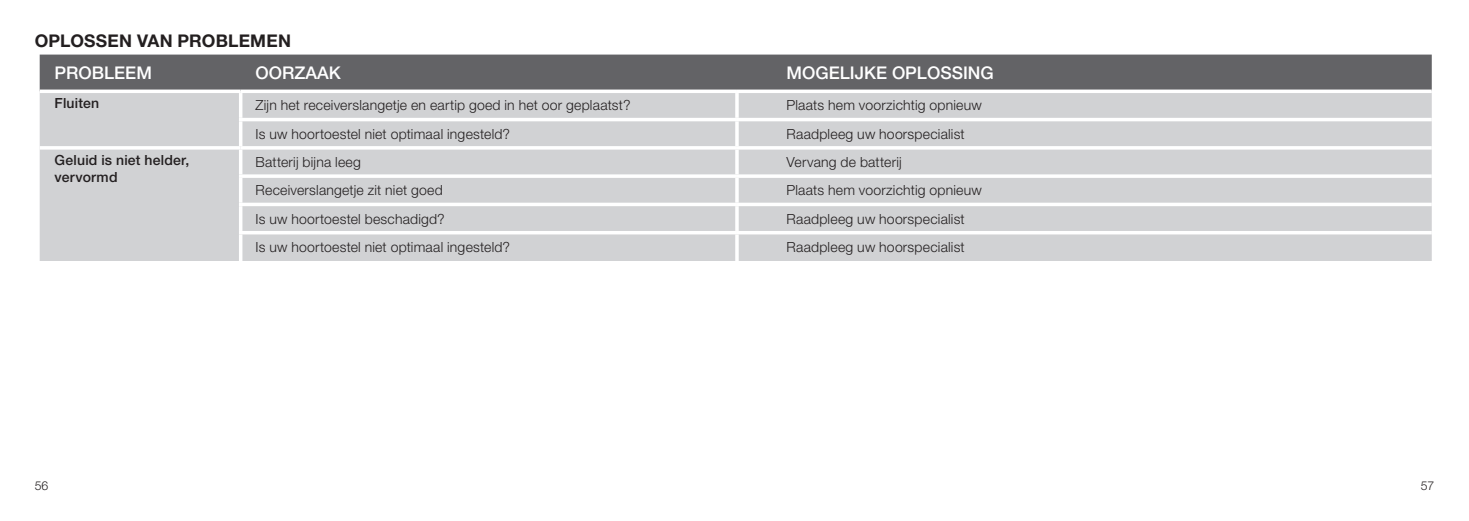
<style>
.page{position:relative;width:1469px;height:521px;background:#fff}
.page>*{position:absolute;margin:0;border:0;box-sizing:border-box;transform-origin:0 0}
.Table_headline{font:500 17.5px "Helvetica Neue LT Pro";color:#fff}
.Body_headline_copy{font:700 17.5px "Helvetica Neue LT Pro";letter-spacing:.01em;color:#231f20}
.Table_left{font:300 14px "Helvetica Neue LT Pro";letter-spacing:.015em;color:#231f20}
.Table_left_bold{font:500 14px/16.8px "Helvetica Neue LT Pro";letter-spacing:.015em;color:#231f20}
.t1{font:300 12.25px "Helvetica Neue LT Pro";color:#231f20}
</style>
<div class="page">
<div style="left:40px;top:55px;width:1391px;height:35px;background:#636366"></div>
<div style="left:40px;top:93px;width:1391px;height:168px;background:#d1d2d4"></div>
<hr style="left:735px;top:93px;width:3px;height:25px;background:#fff">
<hr style="left:239px;top:118px;width:498px;height:3px;background:#fff">
<hr style="left:737px;top:118px;width:694px;height:3px;background:#fff">
<hr style="left:735px;top:121px;width:3px;height:25px;background:#fff">
<svg style="left:40px;top:146px;width:201px;height:4px"></svg>
<svg style="left:241px;top:146px;width:496px;height:4px"></svg>
<svg style="left:737px;top:146px;width:694px;height:4px"></svg>
<hr style="left:735px;top:150px;width:3px;height:24px;background:#fff">
<svg style="left:239px;top:174px;width:498px;height:4px"></svg>
<svg style="left:737px;top:174px;width:694px;height:4px"></svg>
<hr style="left:735px;top:178px;width:3px;height:25px;background:#fff">
<hr style="left:239px;top:203px;width:498px;height:3px;background:#fff">
<hr style="left:737px;top:203px;width:694px;height:3px;background:#fff">
<hr style="left:735px;top:206px;width:3px;height:25px;background:#fff">
<hr style="left:239px;top:231px;width:498px;height:3px;background:#fff">
<hr style="left:737px;top:231px;width:694px;height:3px;background:#fff">
<hr style="left:735px;top:234px;width:3px;height:27px;background:#fff">
<hr style="left:239px;top:93px;width:3px;height:25px;background:#fff">
<hr style="left:239px;top:121px;width:3px;height:25px;background:#fff">
<hr style="left:239px;top:150px;width:3px;height:24px;background:#fff">
<hr style="left:239px;top:178px;width:3px;height:25px;background:#fff">
<hr style="left:239px;top:206px;width:3px;height:25px;background:#fff">
<hr style="left:239px;top:234px;width:3px;height:27px;background:#fff">
<p class="Body_headline_copy" style="left:35px;top:30px;width:258px">OPLOSSEN VAN PROBLEMEN</p>
<p class="Table_headline" style="left:55px;top:63px;width:99px">PROBLEEM</p>
<p class="Table_headline" style="left:255px;top:63px;width:87px">OORZAAK</p>
<p class="Table_headline" style="left:786px;top:63px;width:209px">MOGELIJKE OPLOSSING</p>
<p class="Table_left_bold" style="left:55px;top:95px;width:46px">Fluiten</p>
<p class="Table_left" style="left:255px;top:97px;width:376px">Zijn het receiverslangetje en eartip goed in het oor geplaatst?</p>
<p class="Table_left" style="left:786px;top:97px;width:197px">Plaats hem voorzichtig opnieuw</p>
<p class="Table_left" style="left:255px;top:125px;width:256px">Is uw hoortoestel niet optimaal ingesteld?</p>
<p class="Table_left" style="left:786px;top:125px;width:180px">Raadpleeg uw hoorspecialist</p>
<p class="Table_left_bold" style="left:55px;top:151px;width:136px">Geluid is niet helder, vervormd</p>
<p class="Table_left" style="left:255px;top:153px;width:107px">Batterij bijna leeg</p>
<p class="Table_left" style="left:786px;top:153px;width:117px">Vervang de batterij</p>
<p class="Table_left" style="left:255px;top:182px;width:189px">Receiverslangetje zit niet goed</p>
<p class="Table_left" style="left:786px;top:182px;width:197px">Plaats hem voorzichtig opnieuw</p>
<p class="Table_left" style="left:255px;top:210px;width:190px">Is uw hoortoestel beschadigd?</p>
<p class="Table_left" style="left:786px;top:210px;width:180px">Raadpleeg uw hoorspecialist</p>
<p class="Table_left" style="left:255px;top:238px;width:256px">Is uw hoortoestel niet optimaal ingesteld?</p>
<p class="Table_left" style="left:786px;top:238px;width:180px">Raadpleeg uw hoorspecialist</p>
<p class="t1" style="left:35px;top:478px;width:15px">56</p>
<p class="t1" style="left:1420px;top:478px;width:15px">57</p>
</div>
